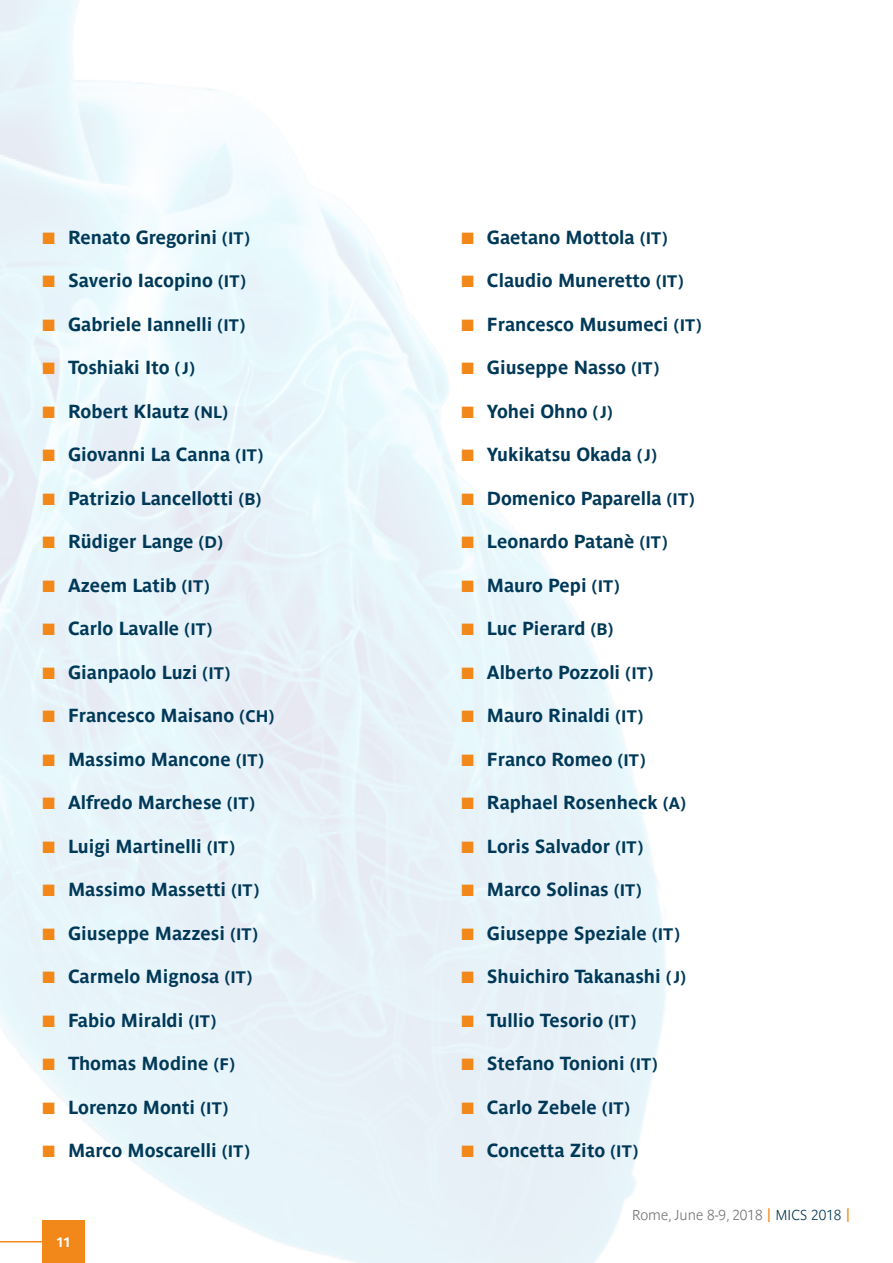
<style>
.page{position:relative;width:893px;height:1263px;background:#fff}
.page>*{position:absolute;margin:0;border:0;box-sizing:border-box;transform-origin:0 0}
.t1{font:700 18.75px "Parisine Ptf";color:#003958}
.t2{font:700 14.25px "Parisine Clair";color:#706f6f}
.t3{font:700 13.5px "Parisine Ptf";color:#fff}
.s1{color:#f18819}
.s2{font-size:16.5px}
.s3{font-size:19.5px;color:#f18819}
.s4{color:#00354f}
</style>
<div class="page">
<img style="left:0;top:0;width:666px;height:1263px">
<div style="left:43px;top:1220px;width:42px;height:43px;background:#f18819"></div>
<hr style="left:0;top:1241px;width:44px;height:1px;background:#f18819">
<p class="t1" style="left:43px;top:223px;width:209px"><span class="s1">■</span> Renato Gregorini <span class="s2">(IT)</span></p>
<p class="t1" style="left:43px;top:266px;width:205px"><span class="s1">■</span> Saverio Iacopino <span class="s2">(IT)</span></p>
<p class="t1" style="left:43px;top:310px;width:204px"><span class="s1">■</span> Gabriele Iannelli <span class="s2">(IT)</span></p>
<p class="t1" style="left:43px;top:353px;width:154px"><span class="s1">■</span> Toshiaki Ito <span class="s2">(J)</span></p>
<p class="t1" style="left:43px;top:397px;width:187px"><span class="s1">■</span> Robert Klautz <span class="s2">(NL)</span></p>
<p class="t1" style="left:43px;top:440px;width:222px"><span class="s1">■</span> Giovanni La Canna <span class="s2">(IT)</span></p>
<p class="t1" style="left:43px;top:484px;width:220px"><span class="s1">■</span> Patrizio Lancellotti <span class="s2">(B)</span></p>
<p class="t1" style="left:43px;top:527px;width:182px"><span class="s1">■</span> Rüdiger Lange <span class="s2">(D)</span></p>
<p class="t1" style="left:43px;top:571px;width:169px"><span class="s1">■</span> Azeem Latib <span class="s2">(IT)</span></p>
<p class="t1" style="left:43px;top:614px;width:171px"><span class="s1">■</span> Carlo Lavalle <span class="s2">(IT)</span></p>
<p class="t1" style="left:43px;top:658px;width:189px"><span class="s1">■</span> Gianpaolo Luzi <span class="s2">(IT)</span></p>
<p class="t1" style="left:43px;top:701px;width:233px"><span class="s1">■</span> Francesco Maisano <span class="s2">(CH)</span></p>
<p class="t1" style="left:43px;top:745px;width:223px"><span class="s1">■</span> Massimo Mancone <span class="s2">(IT)</span></p>
<p class="t1" style="left:43px;top:788px;width:214px"><span class="s1">■</span> Alfredo Marchese <span class="s2">(IT)</span></p>
<p class="t1" style="left:43px;top:832px;width:194px"><span class="s1">■</span> Luigi Martinelli <span class="s2">(IT)</span></p>
<p class="t1" style="left:43px;top:875px;width:218px"><span class="s1">■</span> Massimo Massetti <span class="s2">(IT)</span></p>
<p class="t1" style="left:43px;top:919px;width:217px"><span class="s1">■</span> Giuseppe Mazzesi <span class="s2">(IT)</span></p>
<p class="t1" style="left:43px;top:962px;width:211px"><span class="s1">■</span> Carmelo Mignosa <span class="s2">(IT)</span></p>
<p class="t1" style="left:43px;top:1006px;width:175px"><span class="s1">■</span> Fabio Miraldi <span class="s2">(IT)</span></p>
<p class="t1" style="left:43px;top:1049px;width:194px"><span class="s1">■</span> Thomas Modine <span class="s2">(F)</span></p>
<p class="t1" style="left:43px;top:1093px;width:187px"><span class="s1">■</span> Lorenzo Monti <span class="s2">(IT)</span></p>
<p class="t1" style="left:43px;top:1136px;width:209px"><span class="s1">■</span> Marco Moscarelli <span class="s2">(IT)</span></p>
<p class="t3" style="left:56px;top:1231px;width:16px">11</p>
<p class="t1" style="left:461px;top:223px;width:208px"><span class="s1">■</span> Gaetano Mottola <span class="s2">(IT)</span></p>
<p class="t1" style="left:461px;top:266px;width:224px"><span class="s1">■</span> Claudio Muneretto <span class="s2">(IT)</span></p>
<p class="t1" style="left:461px;top:310px;width:242px"><span class="s1">■</span> Francesco Musumeci <span class="s2">(IT)</span></p>
<p class="t1" style="left:461px;top:353px;width:199px"><span class="s1">■</span> Giuseppe Nasso <span class="s2">(IT)</span></p>
<p class="t1" style="left:461px;top:397px;width:153px"><span class="s1">■</span> Yohei Ohno <span class="s2">(J)</span></p>
<p class="t1" style="left:461px;top:440px;width:197px"><span class="s1">■</span> Yukikatsu Okada <span class="s2">(J)</span></p>
<p class="t1" style="left:461px;top:484px;width:235px"><span class="s1">■</span> Domenico Paparella <span class="s2">(IT)</span></p>
<p class="t1" style="left:461px;top:527px;width:208px"><span class="s1">■</span> Leonardo Patanè <span class="s2">(IT)</span></p>
<p class="t1" style="left:461px;top:571px;width:160px"><span class="s1">■</span> Mauro Pepi <span class="s2">(IT)</span></p>
<p class="t1" style="left:461px;top:614px;width:153px"><span class="s1">■</span> Luc Pierard <span class="s2">(B)</span></p>
<p class="t1" style="left:461px;top:658px;width:193px"><span class="s1">■</span> Alberto Pozzoli <span class="s2">(IT)</span></p>
<p class="t1" style="left:461px;top:701px;width:183px"><span class="s1">■</span> Mauro Rinaldi <span class="s2">(IT)</span></p>
<p class="t1" style="left:461px;top:745px;width:186px"><span class="s1">■</span> Franco Romeo <span class="s2">(IT)</span></p>
<p class="t1" style="left:461px;top:788px;width:226px"><span class="s1">■</span> Raphael Rosenheck <span class="s2">(A)</span></p>
<p class="t1" style="left:461px;top:832px;width:183px"><span class="s1">■</span> Loris Salvador <span class="s2">(IT)</span></p>
<p class="t1" style="left:461px;top:875px;width:182px"><span class="s1">■</span> Marco Solinas <span class="s2">(IT)</span></p>
<p class="t1" style="left:461px;top:919px;width:220px"><span class="s1">■</span> Giuseppe Speziale <span class="s2">(IT)</span></p>
<p class="t1" style="left:461px;top:962px;width:226px"><span class="s1">■</span> Shuichiro Takanashi <span class="s2">(J)</span></p>
<p class="t1" style="left:461px;top:1006px;width:176px"><span class="s1">■</span> Tullio Tesorio <span class="s2">(IT)</span></p>
<p class="t1" style="left:461px;top:1049px;width:198px"><span class="s1">■</span> Stefano Tonioni <span class="s2">(IT)</span></p>
<p class="t1" style="left:461px;top:1093px;width:170px"><span class="s1">■</span> Carlo Zebele <span class="s2">(IT)</span></p>
<p class="t1" style="left:461px;top:1136px;width:178px"><span class="s1">■</span> Concetta Zito <span class="s2">(IT)</span></p>
<p class="t2" style="left:632px;top:1207px;width:220px">Rome, June 8-9, 2018 <span class="s3">I</span> <span class="s4">MICS 2018</span> <span class="s3">I</span></p>
</div>
